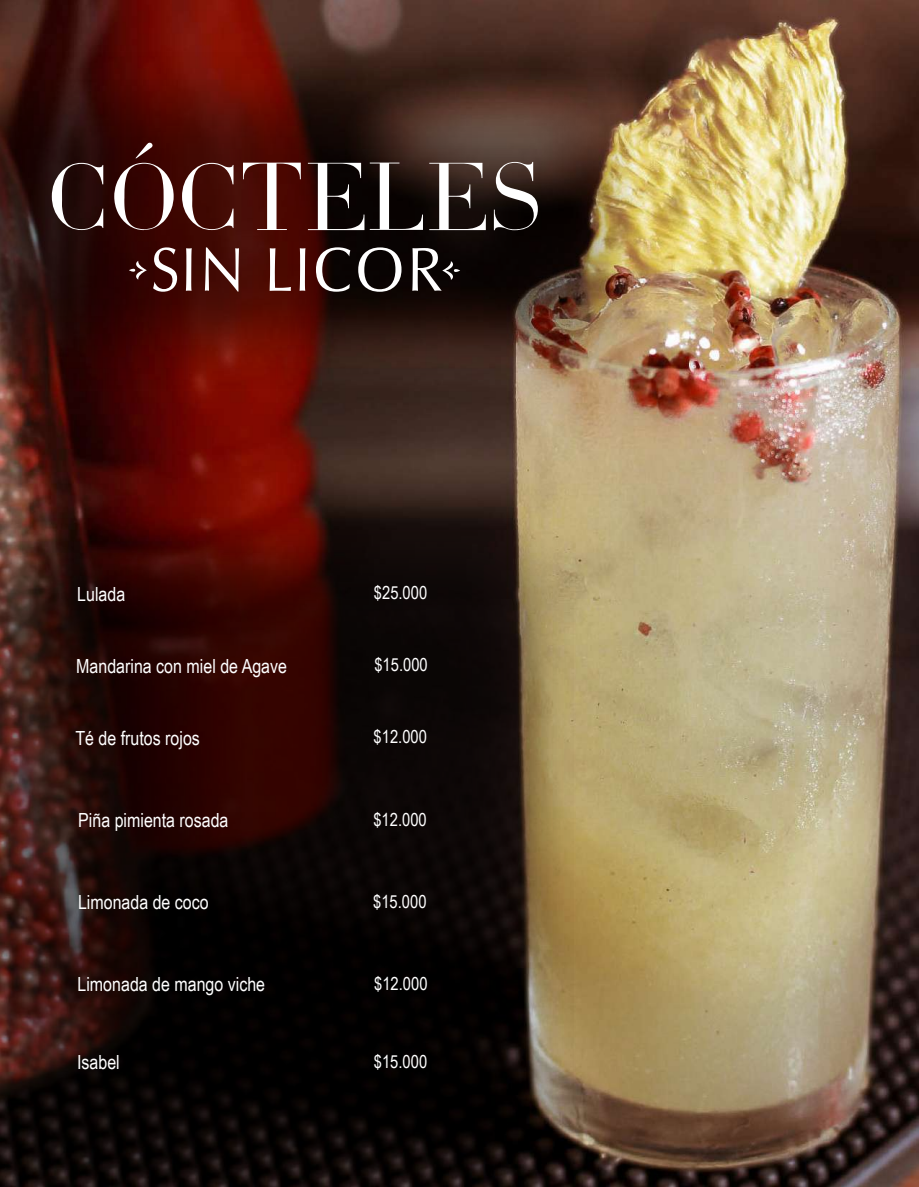
<style>
.page{position:relative;width:919px;height:1187px;background:#fff}
.page>*{position:absolute;margin:0;border:0;box-sizing:border-box;transform-origin:0 0}
.t1{font:84.15px "Coral Blush Serif";letter-spacing:.015em;color:#fff}
.t2{font:73.2px "Modifiedby KEMAL";color:#fff}
.t3{font:19.5px "Arial Narrow";color:#fff}
.t4{font:18px "Arial Narrow";color:#fff}
</style>
<div class="page">
<img style="left:0;top:0;width:918px;height:1186px">
<img style="left:0;top:507px;width:573px;height:679px">
<img style="left:0;top:52px;width:648px;height:336px">
<svg style="left:129px;top:261px;width:18px;height:18px"></svg>
<svg style="left:442px;top:261px;width:18px;height:19px"></svg>
<img style="left:887px;top:337px;width:31px;height:306px">
<h1 class="t1" style="left:48px;top:141px;width:493px">CÓCTELES</h1>
<h2 class="t2" style="left:148px;top:224px;width:295px">SIN LICOR</h2>
<p class="t3" style="left:77px;top:579px;width:50px">Lulada</p>
<p class="t4" style="left:374px;top:580px;width:55px">$25.000</p>
<p class="t3" style="left:76px;top:651px;width:212px">Mandarina con miel de Agave</p>
<p class="t4" style="left:374px;top:651px;width:55px">$15.000</p>
<p class="t3" style="left:75px;top:723px;width:126px">Té de frutos rojos</p>
<p class="t4" style="left:373px;top:723px;width:55px">$12.000</p>
<p class="t3" style="left:78px;top:806px;width:152px">Piña pimienta rosada</p>
<p class="t4" style="left:373px;top:806px;width:55px">$12.000</p>
<p class="t3" style="left:78px;top:888px;width:132px">Limonada de coco</p>
<p class="t4" style="left:373px;top:888px;width:55px">$15.000</p>
<p class="t3" style="left:78px;top:969px;width:189px">Limonada de mango viche</p>
<p class="t4" style="left:374px;top:969px;width:55px">$12.000</p>
<p class="t3" style="left:77px;top:1047px;width:44px">Isabel</p>
<p class="t4" style="left:374px;top:1047px;width:55px">$15.000</p>
</div>
